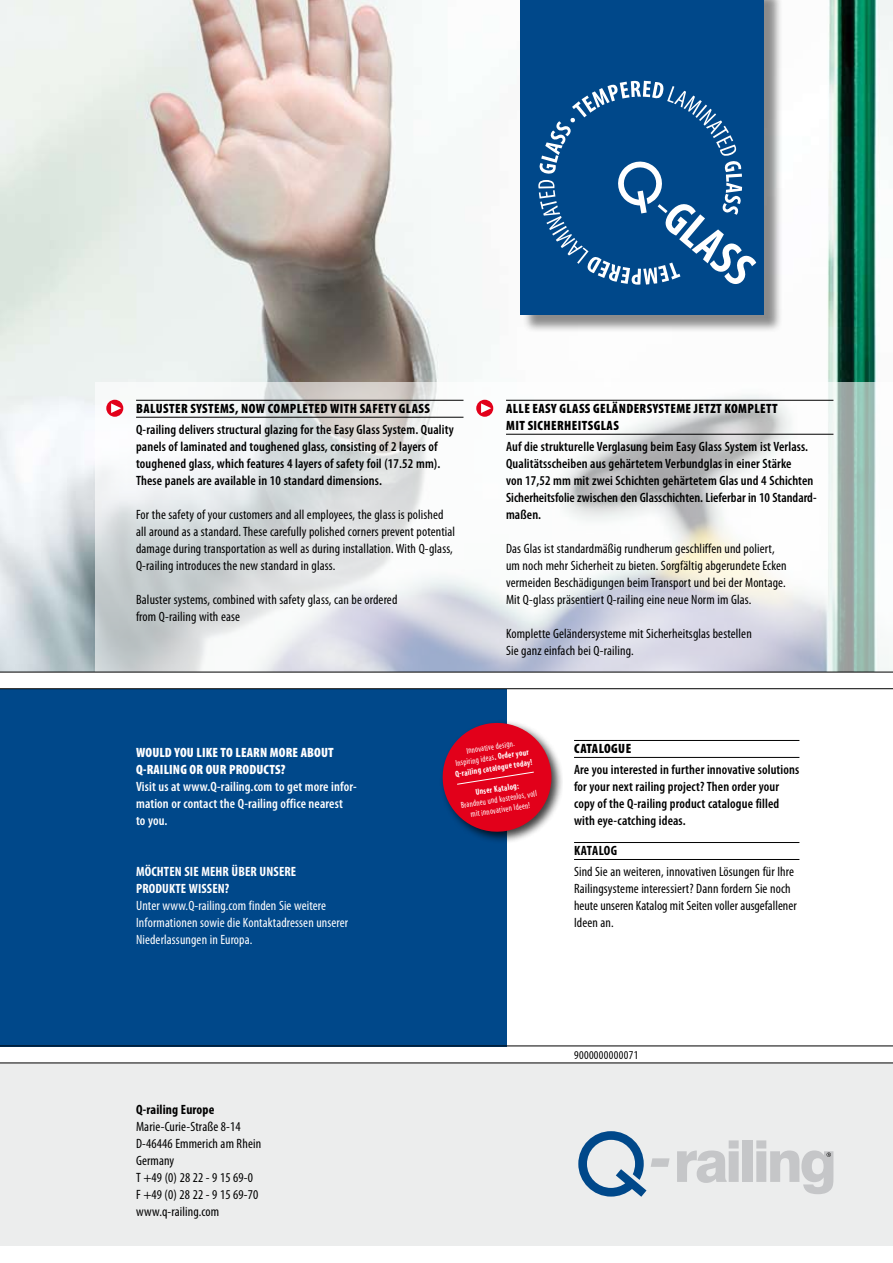
<style>
.page{position:relative;width:893px;height:1263px;background:#fff}
.page>*{position:absolute;margin:0;border:0;box-sizing:border-box;transform-origin:0 0}
.t1{font:condensed 13.5px/17px "Myriad Pro";letter-spacing:.01em;color:#000}
.t2{font:600 condensed 13.5px/17px "Myriad Pro";letter-spacing:.01em;color:#000}
.t3{font:900 condensed 13.5px "Myriad Pro";letter-spacing:.03em;color:#000}
.t4{font:condensed 13.5px/17px "Myriad Pro";letter-spacing:.01em;color:#fff}
.t5{font:600 condensed 13.5px/17px "Myriad Pro";letter-spacing:.01em;color:#fff}
.t6{font:900 condensed 13.5px/17px "Myriad Pro";letter-spacing:.01em;color:#fff}
.t7{font:700 condensed 13.5px/17px "Myriad Pro";letter-spacing:.01em;color:#fff}
.t8{font:700 condensed 13.5px "Myriad Pro";letter-spacing:.01em;color:#000}
.t9{font:condensed 12px "Myriad Pro";letter-spacing:.03em;color:#000}
.t10{font:700 condensed 8.85px/10.5px "Myriad Pro";color:#fff;text-align:center;scale:.9 1}
.t11{font:condensed 8.85px/10.5px "Myriad Pro";color:#fff;text-align:center;scale:.9 1}
.s1{font-weight:400}
</style>
<div class="page">
<img style="left:0;top:0;width:893px;height:672px">
<svg style="left:96px;top:383px;width:797px;height:289px"></svg>
<div style="left:0;top:689px;width:506px;height:357px;background:#00488a"></div>
<div style="left:0;top:1063px;width:893px;height:183px;background:#eceded"></div>
<hr style="left:0;top:1046px;width:893px;height:1px;background:#000">
<hr style="left:0;top:1063px;width:893px;height:1px;background:#000">
<hr style="left:0;top:688px;width:893px;height:1px;background:#000">
<hr style="left:0;top:672px;width:893px;height:1px;background:#000">
<hr style="left:574px;top:740px;width:225px;height:1px;background:#000">
<hr style="left:574px;top:757px;width:225px;height:1px;background:#000">
<hr style="left:574px;top:842px;width:225px;height:1px;background:#000">
<hr style="left:574px;top:859px;width:225px;height:1px;background:#000">
<svg style="left:677px;top:1140px;width:62px;height:43px"></svg>
<div style="left:742px;top:1140px;width:10px;height:42px;background:#c5c6c8"></div>
<svg style="left:578px;top:1131px;width:92px;height:66px"></svg>
<svg style="left:756px;top:1140px;width:77px;height:54px"></svg>
<hr style="left:136px;top:400px;width:327px;height:1px;background:#000">
<hr style="left:136px;top:417px;width:327px;height:1px;background:#000">
<hr style="left:506px;top:400px;width:327px;height:1px;background:#000">
<hr style="left:506px;top:434px;width:327px;height:1px;background:#000">
<div style="left:106px;top:400px;width:17px;height:17px;background:#e2001a;border-radius:50%"></div>
<svg style="left:111px;top:403px;width:10px;height:10px"></svg>
<div style="left:476px;top:400px;width:17px;height:17px;background:#e2001a;border-radius:50%"></div>
<svg style="left:481px;top:403px;width:10px;height:10px"></svg>
<div style="left:438px;top:719px;width:125px;height:124px;background:#000;opacity:.75"></div>
<svg style="left:439px;top:719px;width:116px;height:117px"></svg>
<div style="left:522px;top:0;width:261px;height:333px;background:#000;opacity:.45"></div>
<div style="left:520px;top:0;width:244px;height:315px;background:#00488a"></div>
<svg style="left:538px;top:81px;width:218px;height:204px"></svg>
<p class="t3" style="left:136px;top:400px;width:15px">BALUSTER</p>
<p class="t3" style="left:190px;top:400px;width:8px">SYSTEMS</p>
<p class="t3" style="left:235px;top:400px;width:15px">, NOW</p>
<p class="t3" style="left:268px;top:400px;width:8px">COMPLETED</p>
<p class="t3" style="left:330px;top:400px;width:77px">WITH SAFETY GLASS</p>
<p class="t2" style="left:136px;top:421px;width:319px">Q-railing delivers structural glazing for the Easy Glass System. Quality panels of laminated and toughened glass, consisting of 2 layers of toughened glass, which features 4 layers of safety foil (17.52 mm).<br>These panels are available in 10 standard dimensions.</p>
<p class="t1" style="left:136px;top:506px;width:321px">For the safety of your customers and all employees, the glass is polished all around as a standard. These carefully polished corners prevent potential damage during transportation as well as during installation. With Q-glass, Q-railing introduces the new standard in glass.</p>
<p class="t1" style="left:136px;top:591px;width:263px">Baluster systems, combined with safety glass, can be ordered from Q-railing with ease</p>
<p class="t3" style="left:506px;top:400px;width:68px">ALLE EASY GLASS</p>
<p class="t3" style="left:593px;top:400px;width:34px">GELÄNDERSYSTEME</p>
<p class="t3" style="left:694px;top:400px;width:39px">JETZT KOMPLETT</p>
<p class="t3" style="left:506px;top:417px;width:73px">MIT SICHERHEITSGLAS</p>
<p class="t2" style="left:506px;top:438px;width:312px">Auf die strukturelle Verglasung beim Easy Glass System ist Verlass.<br>Qualitätsscheiben aus gehärtetem Verbundglas in einer Stärke<br>von 17,52 mm mit zwei Schichten gehärtetem Glas und 4 Schichten Sicherheitsfolie zwischen den Glasschichten. Lieferbar in 10 Standard&shy;maßen.</p>
<p class="t1" style="left:506px;top:540px;width:282px">Das Glas ist standardmäßig rundherum geschliffen und poliert, um noch mehr Sicherheit zu bieten. Sorgfältig abgerundete Ecken vermeiden Beschädigungen beim Transport und bei der Montage.<br>Mit Q-glass präsentiert Q-railing eine neue Norm im Glas.</p>
<p class="t1" style="left:506px;top:625px;width:247px">Komplette Geländersysteme mit Sicherheitsglas bestellen<br>Sie ganz einfach bei Q-railing.</p>
<p class="t6" style="left:136px;top:743px;width:199px">WOULD YOU LIKE TO LEARN MORE ABOUT<br>Q-RAILING OR OUR PRODUCTS?</p>
<p class="t5" style="left:136px;top:778px;width:222px">Visit us at www.Q-railing.com to get more infor&shy;mation or contact the Q-railing office nearest<br>to you.</p>
<p class="t7" style="left:136px;top:863px;width:162px">MÖCHTEN SIE MEHR ÜBER UNSERE<br>PRODUKTE WISSEN?</p>
<p class="t4" style="left:136px;top:897px;width:214px">Unter www.Q-railing.com finden Sie weitere<br>Informationen sowie die Kontaktadressen unserer<br>Niederlassungen in Europa.</p>
<p class="t8" style="left:136px;top:1102px;width:80px">Q-railing Europe</p>
<p class="t1" style="left:136px;top:1118px;width:127px">Marie-Curie-Straße 8-14<br>D-46446 Emmerich am Rhein<br>Germany<br>T +49 (0) 28 22 - 9 15 69-0<br>F +49 (0) 28 22 - 9 15 69-70 www.q-railing.com</p>
<p class="t10" style="left:451px;top:748px;width:88px;rotate:-9deg"><span class="s1">Innovative design.<br>Inspiring ideas</span>. Order your<br>Q-railing catalogue today!</p>
<p class="t10" style="left:475px;top:787px;width:50px;rotate:-9deg">Unser Katalog:</p>
<p class="t11" style="left:460px;top:800px;width:87px;rotate:-9deg">Brandneu und kostenlos, voll mit innovativen Ideen!</p>
<p class="t3" style="left:574px;top:740px;width:59px">CATALOGUE</p>
<p class="t2" style="left:574px;top:761px;width:227px">Are you interested in further innovative solutions for your next railing project? Then order your copy of the Q-railing product catalogue filled with eye-catching ideas.</p>
<p class="t8" style="left:574px;top:843px;width:44px">katalog</p>
<p class="t1" style="left:574px;top:863px;width:224px">Sind Sie an weiteren, innovativen Lösungen für Ihre Railingsysteme interessiert? Dann fordern Sie noch heute unseren Katalog mit Seiten voller ausgefallener Ideen an.</p>
<p class="t9" style="left:574px;top:1049px;width:66px">9000000000071</p>
</div>
